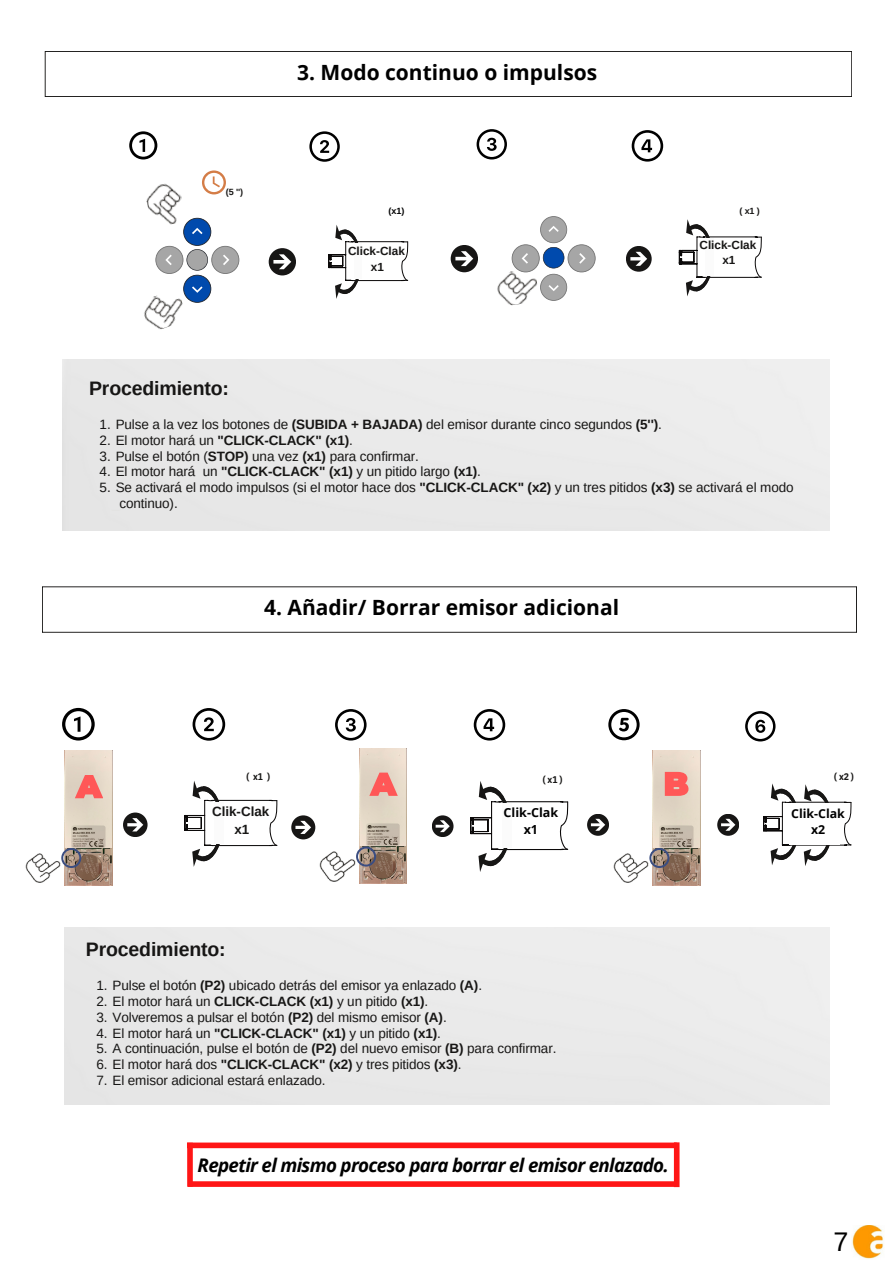
<style>
.page{position:relative;width:893px;height:1264px;background:#fff}
.page>*{position:absolute;margin:0;border:0;box-sizing:border-box;transform-origin:0 0}
.t1{font:27px "Arimo";color:#000}
.t2{font:700 21px "Open Sans";color:#000}
.t3{font:700 19.5px "Arimo";letter-spacing:-.01em;color:#171615}
.t4{font:italic 700 18.75px "Open Sans";letter-spacing:-.035em;color:#000}
.t5{font:13.5px/15.8px "Arimo";letter-spacing:-.01em;color:#171615}
.t6{font:700 13.5px "Arimo";letter-spacing:-.01em;color:#171615}
.t7{font:700 13.35px/17.9px "Arimo";color:#171615;text-align:center}
.t8{font:700 12.45px/16.6px "Open Sans";color:#000;text-align:center}
.t9{font:700 12.3px/16.5px "Open Sans";color:#000;text-align:center}
.t10{font:700 11.7px/15.6px "Arimo";color:#171615;text-align:center}
.t11{font:700 9.6px "IBM Plex Sans Cond";color:#171615}
.t12{font:700 9px "Arimo";color:#171615}
.t13{font:700 9px "Arimo";color:#000}
.s1{font-weight:700}
.s2{font-weight:400}
.s3{color:#e3e3e1}
</style>
<div class="page">
<svg style="left:45px;top:51px;width:807px;height:46px"></svg>
<svg style="left:328px;top:225px;width:80px;height:74px"></svg>
<img style="left:144px;top:296px;width:39px;height:33px">
<svg style="left:269px;top:248px;width:27px;height:27px"></svg>
<img style="left:146px;top:183px;width:36px;height:35px">
<svg style="left:450px;top:245px;width:28px;height:27px"></svg>
<img style="left:497px;top:271px;width:27px;height:35px">
<svg style="left:678px;top:219px;width:84px;height:77px"></svg>
<svg style="left:626px;top:246px;width:25px;height:26px"></svg>
<svg style="left:202px;top:170px;width:23px;height:24px"></svg>
<svg style="left:129px;top:131px;width:28px;height:28px"></svg>
<svg style="left:309px;top:131px;width:31px;height:31px"></svg>
<svg style="left:476px;top:129px;width:31px;height:30px"></svg>
<svg style="left:631px;top:130px;width:32px;height:32px"></svg>
<svg style="left:155px;top:218px;width:84px;height:85px"></svg>
<svg style="left:511px;top:216px;width:84px;height:85px"></svg>
<svg style="left:42px;top:586px;width:814px;height:46px"></svg>
<svg style="left:432px;top:815px;width:21px;height:22px"></svg>
<svg style="left:291px;top:815px;width:24px;height:24px"></svg>
<svg style="left:123px;top:812px;width:24px;height:25px"></svg>
<svg style="left:587px;top:814px;width:22px;height:21px"></svg>
<svg style="left:717px;top:814px;width:22px;height:21px"></svg>
<svg style="left:184px;top:781px;width:94px;height:85px"></svg>
<svg style="left:62px;top:708px;width:33px;height:32px"></svg>
<svg style="left:192px;top:708px;width:33px;height:32px"></svg>
<svg style="left:335px;top:709px;width:31px;height:31px"></svg>
<svg style="left:473px;top:709px;width:32px;height:31px"></svg>
<svg style="left:745px;top:711px;width:30px;height:30px"></svg>
<svg style="left:608px;top:709px;width:31px;height:31px"></svg>
<img style="left:65px;top:750px;width:47px;height:135px">
<img style="left:25px;top:853px;width:36px;height:29px">
<svg style="left:61px;top:848px;width:20px;height:20px"></svg>
<img style="left:359px;top:749px;width:48px;height:135px">
<img style="left:319px;top:851px;width:37px;height:30px">
<svg style="left:356px;top:846px;width:20px;height:20px"></svg>
<img style="left:653px;top:750px;width:47px;height:135px">
<img style="left:613px;top:853px;width:36px;height:29px">
<svg style="left:649px;top:848px;width:20px;height:20px"></svg>
<svg style="left:75px;top:775px;width:28px;height:23px"></svg>
<svg style="left:369px;top:772px;width:28px;height:23px"></svg>
<svg style="left:664px;top:772px;width:24px;height:23px"></svg>
<svg style="left:470px;top:781px;width:98px;height:91px"></svg>
<svg style="left:763px;top:783px;width:88px;height:83px"></svg>
<div style="left:788px;top:802px;width:51px;height:42px;background:#fff"></div>
<div style="left:187px;top:1142px;width:489px;height:6px;background:#ff1616"></div>
<div style="left:674px;top:1142px;width:5px;height:45px;background:#ff1616"></div>
<div style="left:187px;top:1142px;width:6px;height:44px;background:#ff1616"></div>
<div style="left:188px;top:1181px;width:488px;height:5px;background:#ff1616"></div>
<img style="left:852px;top:1225px;width:32px;height:34px">
<p class="t12" style="left:226px;top:187px;width:19px">(5 '')</p>
<p class="t2" style="left:297px;top:57px;width:301px">3. Modo continuo o impulsos</p>
<p class="t13" style="left:388px;top:206px;width:18px">(x1)</p>
<p class="t10" style="left:348px;top:243px;width:58px">Click-Clak x1</p>
<p class="t12" style="left:739px;top:205px;width:22px">(x1)</p>
<p class="t10" style="left:699px;top:237px;width:58px">Click-Clak x1</p>
<p class="t3" style="left:89px;top:378px;width:141px">Procedimiento:</p>
<p class="t5" style="left:100px;top:416px;width:563px">1. Pulse a la vez los botones de <span class="s1">(SUBIDA + BAJADA)</span> del emisor durante cinco segundos <span class="s1">(5'')</span>.</p>
<p class="t6" style="left:100px;top:432px;width:255px"><span class="s2">2. El motor hará un</span> "CLICK-CLACK" (x1)<span class="s2">.</span></p>
<p class="t5" style="left:100px;top:448px;width:321px">3. Pulse el botón (<span class="s1">STOP)</span> una vez <span class="s1">(x1)</span> para confirmar.</p>
<p class="t5" style="left:100px;top:464px;width:383px">4. El motor hará un <span class="s1">"CLICK-CLACK" (x1)</span> y un pitido largo <span class="s1">(x1)</span>.</p>
<p class="t5" style="left:112px;top:479px;width:683px;text-indent:-12px">5. Se activará el modo impulsos (si el motor hace dos <span class="s1">"CLICK-CLACK" (x2)</span> y un tres pitidos <span class="s1">(x3)</span> se activará el modo <span class="s3">_</span>continuo).</p>
<h4 class="t2" style="left:264px;top:593px;width:356px">4. Añadir/ Borrar emisor adicional</h4>
<h5 class="t11" style="left:246px;top:770px;width:25px">(x1)</h5>
<p class="t7" style="left:212px;top:802px;width:59px">Clik-Clak x1</p>
<h4 class="t11" style="left:542px;top:773px;width:21px">(x1)</h4>
<h4 class="t11" style="left:834px;top:770px;width:21px">(x2)</h4>
<p class="t8" style="left:503px;top:804px;width:56px">Clik-Clak x1</p>
<p class="t9" style="left:791px;top:804px;width:55px">Clik-Clak x2</p>
<p class="t3" style="left:86px;top:938px;width:141px">Procedimiento:</p>
<p class="t5" style="left:96px;top:977px;width:387px">1. Pulse el botón <span class="s1">(P2)</span> ubicado detrás del emisor ya enlazado <span class="s1">(A)</span>.</p>
<p class="t5" style="left:96px;top:993px;width:333px">2. El motor hará un <span class="s1">CLICK-CLACK (x1)</span> y un pitido <span class="s1">(x1)</span>.</p>
<p class="t5" style="left:96px;top:1009px;width:352px">3. Volveremos a pulsar el botón <span class="s1">(P2)</span> del mismo emisor <span class="s1">(A)</span>.</p>
<h5 class="t5" style="left:96px;top:1024px;width:346px">4. El motor hará un <span class="s1">"CLICK-CLACK" (x1)</span> y un pitido <span class="s1">(x1)</span>.</h5>
<p class="t5" style="left:96px;top:1040px;width:461px">5. A continuación, pulse el botón de <span class="s1">(P2)</span> del nuevo emisor <span class="s1">(B)</span> para confirmar.</p>
<h1 class="t5" style="left:96px;top:1056px;width:366px">6. El motor hará dos <span class="s1">"CLICK-CLACK" (x2)</span> y tres pitidos <span class="s1">(x3)</span>.</h1>
<h4 class="t5" style="left:96px;top:1072px;width:231px">7. El emisor adicional estará enlazado.</h4>
<p class="t4" style="left:198px;top:1152px;width:473px">Repetir el mismo proceso para borrar el emisor enlazado.</p>
<h1 class="t1" style="left:833px;top:1226px;width:16px">7</h1>
</div>
